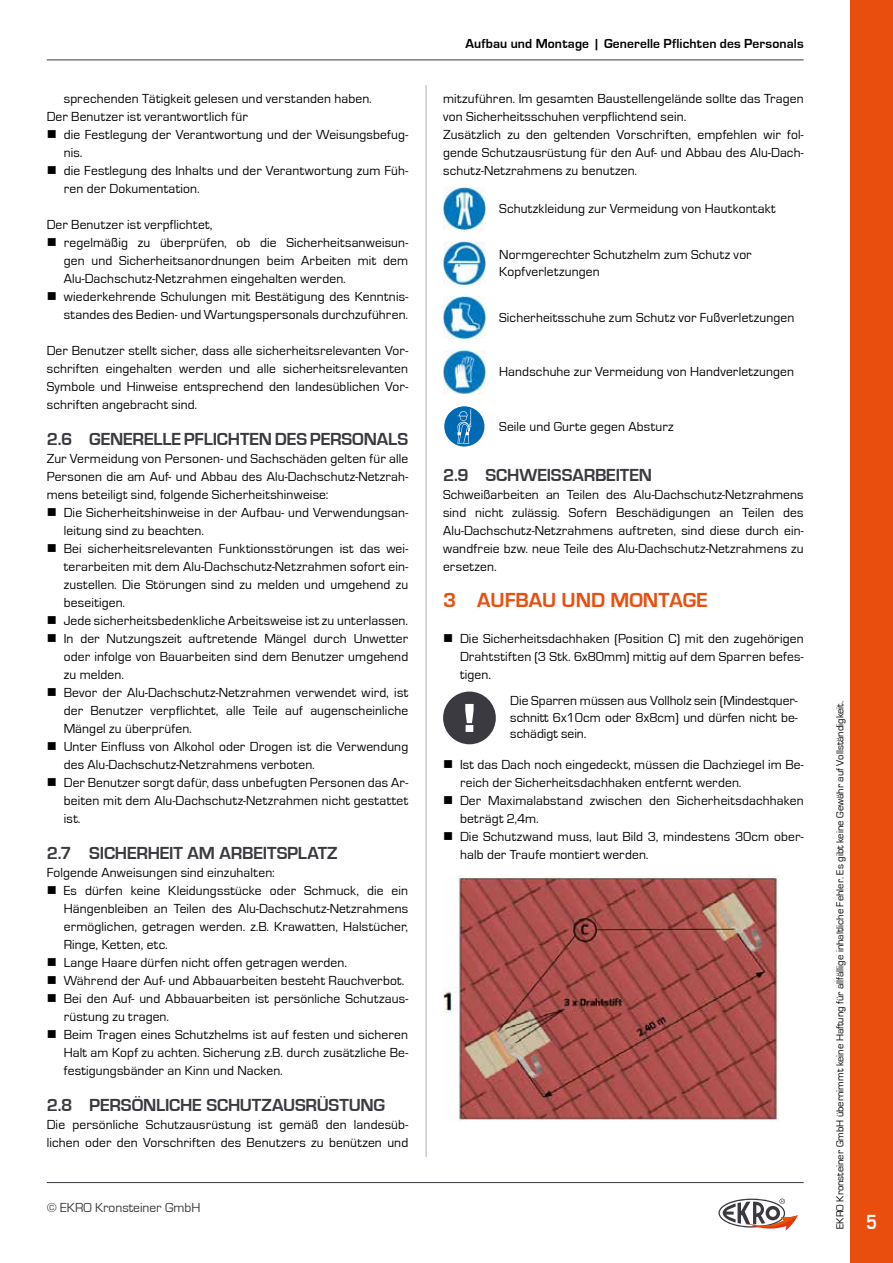
<style>
.page{position:relative;width:893px;height:1263px;background:#fff}
.page>*{position:absolute;margin:0;border:0;box-sizing:border-box;transform-origin:0 0}
.t1{font:700 21px "Eurostile";color:#e94e0f}
.t2{font:700 21px "Eurostile";color:#fff;scale:.82 1}
.t3{font:700 18px "Eurostile";letter-spacing:-.01em;color:#3a3a40}
.t4{font:13.5px/18px "Eurostile";letter-spacing:.01em;color:#000}
.t5{font:700 13.5px "Eurostile";letter-spacing:.01em;color:#000}
.t6{font:13.5px "Eurostile";color:#3a3a40}
.t7{font:10.5px "Eurostile";color:#000}
</style>
<div class="page">
<hr style="left:426px;top:85px;width:1px;height:1072px;background:#b3b2b2">
<img style="left:443px;top:187px;width:43px;height:43px">
<img style="left:443px;top:242px;width:43px;height:42px">
<img style="left:443px;top:296px;width:43px;height:43px">
<img style="left:443px;top:351px;width:43px;height:42px">
<svg style="left:443px;top:406px;width:42px;height:41px"></svg>
<div style="left:444px;top:406px;width:40px;height:40px;background:#0069b3;border-radius:50%"></div>
<svg style="left:457px;top:409px;width:14px;height:35px"></svg>
<div style="left:443px;top:691px;width:53px;height:53px;background:#3a3a40;border-radius:50%"></div>
<svg style="left:465px;top:704px;width:9px;height:28px"></svg>
<img style="left:443px;top:875px;width:336px;height:246px">
<div style="left:850px;top:0;width:43px;height:1263px;background:#e94e0f"></div>
<hr style="left:47px;top:60px;width:757px;height:1px;background:#3a3a40">
<svg style="left:718px;top:1198px;width:80px;height:32px"></svg>
<hr style="left:47px;top:1182px;width:757px;height:1px;background:#3a3a40">
<p class="t4" style="left:47px;top:90px;width:327px;text-indent:17px">sprechenden Tätigkeit gelesen und verstanden haben.<br>Der Benutzer ist verantwortlich für</p>
<p class="t4" style="left:64px;top:126px;width:346px;text-indent:-17px">■ die Festlegung der Verantwortung und der Weisungsbefug&shy;nis.</p>
<p class="t4" style="left:64px;top:162px;width:346px;text-indent:-17px">■ die Festlegung des Inhalts und der Verantwortung zum Füh&shy;ren der Dokumentation.</p>
<p class="t4" style="left:47px;top:216px;width:167px">Der Benutzer ist verpflichtet,</p>
<p class="t4" style="left:64px;top:234px;width:346px;text-align:justify;text-indent:-17px">■ regelmäßig zu überprüfen, ob die Sicherheitsanweisun&shy;gen und Sicherheitsanordnungen beim Arbeiten mit dem Alu-Dachschutz-Netzrahmen eingehalten werden.</p>
<p class="t4" style="left:47px;top:288px;width:363px;text-align:right">■ wiederkehrende Schulungen mit Bestätigung des Kenntnis&shy;standes des Bedien- und Wartungspersonals durchzuführen.</p>
<p class="t4" style="left:47px;top:342px;width:363px;text-align:justify">Der Benutzer stellt sicher, dass alle sicherheitsrelevanten Vor&shy;schriften eingehalten werden und alle sicherheitsrelevanten Symbole und Hinweise entsprechend den landesüblichen Vor&shy;schriften angebracht sind.</p>
<h2 class="t3" style="left:47px;top:429px;width:363px">2.6 GENERELLE PFLICHTEN DES PERSONALS</h2>
<p class="t4" style="left:47px;top:450px;width:363px;text-align:justify">Zur Vermeidung von Personen- und Sachschäden gelten für alle Personen die am Auf- und Abbau des Alu-Dachschutz-Netzrah&shy;mens beteiligt sind, folgende Sicherheitshinweise:</p>
<p class="t4" style="left:64px;top:504px;width:346px;text-indent:-17px">■ Die Sicherheitshinweise in der Aufbau- und Verwendungsan&shy;leitung sind zu beachten.</p>
<p class="t4" style="left:64px;top:540px;width:346px;text-align:justify;text-indent:-17px">■ Bei sicherheitsrelevanten Funktionsstörungen ist das wei&shy;terarbeiten mit dem Alu-Dachschutz-Netzrahmen sofort ein&shy;zustellen. Die Störungen sind zu melden und umgehend zu beseitigen.</p>
<p class="t4" style="left:47px;top:612px;width:363px">■ Jede sicherheitsbedenkliche Arbeitsweise ist zu unterlassen.</p>
<p class="t4" style="left:64px;top:630px;width:346px;text-align:justify;text-indent:-17px">■ In der Nutzungszeit auftretende Mängel durch Unwetter oder infolge von Bauarbeiten sind dem Benutzer umgehend zu melden.</p>
<p class="t4" style="left:64px;top:684px;width:346px;text-align:justify;text-indent:-17px">■ Bevor der Alu-Dachschutz-Netzrahmen verwendet wird, ist der Benutzer verpflichtet, alle Teile auf augenscheinliche Mängel zu überprüfen.</p>
<p class="t4" style="left:64px;top:738px;width:346px;text-indent:-17px">■ Unter Einfluss von Alkohol oder Drogen ist die Verwendung des Alu-Dachschutz-Netzrahmens verboten.</p>
<p class="t4" style="left:64px;top:774px;width:346px;text-align:justify;text-indent:-17px">■ Der Benutzer sorgt dafür, dass unbefugten Personen das Ar&shy;beiten mit dem Alu-Dachschutz-Netzrahmen nicht gestattet ist.</p>
<h2 class="t3" style="left:47px;top:843px;width:292px">2.7 SICHERHEIT AM ARBEITSPLATZ</h2>
<p class="t4" style="left:47px;top:864px;width:229px">Folgende Anweisungen sind einzuhalten:</p>
<p class="t4" style="left:64px;top:882px;width:346px;text-align:justify;text-indent:-17px">■ Es dürfen keine Kleidungsstücke oder Schmuck, die ein Hängenbleiben an Teilen des Alu-Dachschutz-Netzrahmens ermöglichen, getragen werden. z.B. Krawatten, Halstücher, Ringe, Ketten, etc.</p>
<p class="t4" style="left:47px;top:954px;width:302px">■ Lange Haare dürfen nicht offen getragen werden.</p>
<p class="t4" style="left:47px;top:972px;width:359px">■ Während der Auf- und Abbauarbeiten besteht Rauchverbot.</p>
<p class="t4" style="left:64px;top:990px;width:346px;text-indent:-17px">■ Bei den Auf- und Abbauarbeiten ist persönliche Schutzaus&shy;rüstung zu tragen.</p>
<p class="t4" style="left:64px;top:1026px;width:346px;text-align:justify;text-indent:-17px">■ Beim Tragen eines Schutzhelms ist auf festen und sicheren Halt am Kopf zu achten. Sicherung z.B. durch zusätzliche Be&shy;festigungsbänder an Kinn und Nacken.</p>
<h2 class="t3" style="left:47px;top:1095px;width:340px">2.8 PERSÖNLICHE SCHUTZAUSRÜSTUNG</h2>
<p class="t4" style="left:47px;top:1116px;width:363px">Die persönliche Schutzausrüstung ist gemäß den landesüb&shy;lichen oder den Vorschriften des Benutzers zu benützen und</p>
<p class="t6" style="left:47px;top:1201px;width:155px">© EKRO Kronsteiner GmbH</p>
<p class="t5" style="left:465px;top:36px;width:340px">Aufbau und Montage | Generelle Pflichten des Personals</p>
<p class="t4" style="left:443px;top:90px;width:362px">mitzuführen. Im gesamten Baustellengelände sollte das Tragen von Sicherheitsschuhen verpflichtend sein.<br>Zusätzlich zu den geltenden Vorschriften, empfehlen wir fol&shy;gende Schutzausrüstung für den Auf- und Abbau des Alu-Dach&shy;schutz-Netzrahmens zu benutzen.</p>
<p class="t4" style="left:499px;top:200px;width:278px">Schutzkleidung zur Vermeidung von Hautkontakt</p>
<p class="t4" style="left:499px;top:247px;width:254px;line-height:16.5px">Normgerechter Schutzhelm zum Schutz vor<br>Kopfverletzungen</p>
<p class="t4" style="left:499px;top:309px;width:297px">Sicherheitsschuhe zum Schutz vor Fußverletzungen</p>
<p class="t4" style="left:499px;top:363px;width:296px">Handschuhe zur Vermeidung von Handverletzungen</p>
<p class="t4" style="left:499px;top:418px;width:176px">Seile und Gurte gegen Absturz</p>
<h2 class="t3" style="left:443px;top:465px;width:211px">2.9 SCHWEISSARBEITEN</h2>
<p class="t4" style="left:443px;top:486px;width:362px;text-align:justify">Schweißarbeiten an Teilen des Alu-Dachschutz-Netzrahmens sind nicht zulässig. Sofern Beschädigungen an Teilen des Alu-Dachschutz-Netzrahmens auftreten, sind diese durch ein&shy;wandfreie bzw. neue Teile des Alu-Dachschutz-Netzrahmens zu ersetzen.</p>
<h1 class="t1" style="left:443px;top:589px;width:266px">3 AUFBAU UND MONTAGE</h1>
<p class="t4" style="left:460px;top:630px;width:345px;text-align:justify;text-indent:-17px">■ Die Sicherheitsdachhaken (Position C) mit den zugehörigen Drahtstiften (3 Stk. 6x80mm) mittig auf dem Sparren befes&shy;tigen.</p>
<p class="t4" style="left:510px;top:693px;width:289px;line-height:16.5px;text-align:justify">Die Sparren müssen aus Vollholz sein (Mindestquer&shy;schnitt 6x10cm oder 8x8cm) und dürfen nicht be&shy;schädigt sein.</p>
<p class="t4" style="left:460px;top:756px;width:345px;text-indent:-17px">■ Ist das Dach noch eingedeckt, müssen die Dachziegel im Be&shy;reich der Sicherheitsdachhaken entfernt werden.</p>
<p class="t4" style="left:460px;top:792px;width:345px;text-indent:-17px">■ Der Maximalabstand zwischen den Sicherheitsdachhaken beträgt 2,4m.</p>
<p class="t4" style="left:460px;top:828px;width:345px;text-indent:-17px">■ Die Schutzwand muss, laut Bild 3, mindestens 30cm ober&shy;halb der Traufe montiert werden.</p>
<p class="t7" style="left:834px;top:1229px;width:529px;rotate:-90deg">EKRO Kronsteiner GmbH übernimmt keine Haftung für allfällige inhaltliche Fehler. Es gibt keine Gewähr auf Vollständigkeit.</p>
<h1 class="t2" style="left:866px;top:1210px;width:15px">5</h1>
</div>
